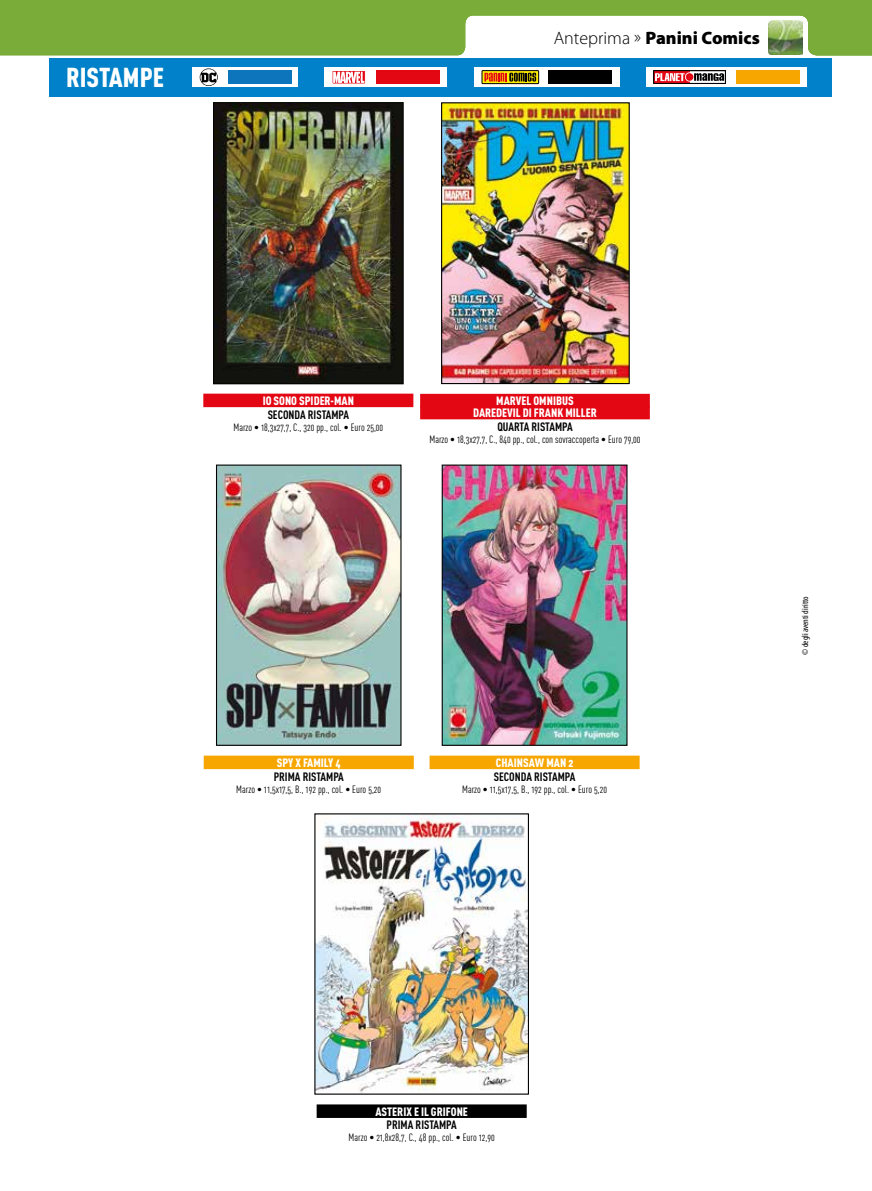
<style>
.page{position:relative;width:872px;height:1191px;background:#fff}
.page>*{position:absolute;margin:0;border:0;box-sizing:border-box;transform-origin:0 0}
.t1{font:27px "DIN Cond Black Alternate";color:#fff}
.t2{font:900 18px "Myriad Pro";color:#000}
.t3{font:12px/12px "DIN Cond Black Alternate";color:#fff;text-align:center}
.t4{font:12px "DIN Cond Bold Alternate";color:#000}
.t5{font:10.5px "DIN Cond Regular Alternate";color:#000}
.t6{font:condensed 9px "Myriad Pro";color:#000}
.s1{font-weight:300}
</style>
<div class="page">
<svg style="left:0;top:0;width:872px;height:56px;fill:#79ac38"></svg>
<div style="left:49px;top:58px;width:782px;height:39px;background:#0081c9"></div>
<div style="left:325px;top:67px;width:122px;height:20px;background:#fff"></div>
<svg style="left:332px;top:71px;width:33px;height:13px"></svg>
<svg style="left:333px;top:72px;width:31px;height:11px"></svg>
<div style="left:376px;top:70px;width:64px;height:14px;background:#e30613"></div>
<div style="left:474px;top:67px;width:145px;height:20px;background:#fff"></div>
<svg style="left:482px;top:71px;width:56px;height:13px"></svg>
<div style="left:482px;top:70px;width:57px;height:14px;border:1px solid #000"></div>
<svg style="left:484px;top:73px;width:52px;height:9px"></svg>
<div style="left:548px;top:70px;width:64px;height:14px;background:#000"></div>
<div style="left:646px;top:67px;width:161px;height:20px;background:#fff"></div>
<svg style="left:655px;top:72px;width:33px;height:10px"></svg>
<div style="left:653px;top:70px;width:72px;height:14px;border:1px solid #000"></div>
<div style="left:685px;top:72px;width:9px;height:10px;border:2px solid #fff;border-radius:50%"></div>
<div style="left:686px;top:73px;width:7px;height:8px;background:#e30613;border-radius:50%"></div>
<svg style="left:655px;top:73px;width:29px;height:8px"></svg>
<svg style="left:694px;top:73px;width:30px;height:8px"></svg>
<div style="left:735px;top:70px;width:64px;height:14px;background:#f7a600"></div>
<div style="left:193px;top:67px;width:105px;height:20px;background:#fff"></div>
<div style="left:228px;top:70px;width:64px;height:14px;background:#0c75bb"></div>
<svg style="left:200px;top:68px;width:18px;height:18px"></svg>
<img style="left:216px;top:464px;width:186px;height:282px">
<div style="left:204px;top:755px;width:210px;height:14px;background:#f7a600"></div>
<img style="left:441px;top:464px;width:187px;height:282px">
<div style="left:429px;top:755px;width:210px;height:14px;background:#f7a600"></div>
<img style="left:441px;top:102px;width:189px;height:283px">
<div style="left:420px;top:394px;width:230px;height:13px;background:#e30613"></div>
<div style="left:420px;top:406px;width:230px;height:13px;background:#e30613"></div>
<img style="left:213px;top:102px;width:191px;height:283px">
<div style="left:203px;top:394px;width:210px;height:13px;background:#e30613"></div>
<img style="left:314px;top:813px;width:215px;height:282px">
<div style="left:317px;top:1104px;width:210px;height:14px;background:#000"></div>
<h1 class="t1" style="left:66px;top:60px;width:99px">RISTAMPE</h1>
<h2 class="t2" style="left:554px;top:28px;width:208px"><span class="s1">Anteprima »</span> Panini Comics</h2>
<p class="t3" style="left:263px;top:394px;width:93px">IO SONO SPIDER-MAN</p>
<p class="t4" style="left:268px;top:407px;width:83px">SECONDA RISTAMPA</p>
<p class="t5" style="left:233px;top:421px;width:151px">Marzo • 18,3x27,7, C., 320 pp., col. • Euro 25,00</p>
<p class="t3" style="left:473px;top:395px;width:125px">MARVEL OMNIBUS<br>DAREDEVIL DI FRANK MILLER</p>
<p class="t4" style="left:497px;top:419px;width:77px">QUARTA RISTAMPA</p>
<p class="t5" style="left:429px;top:433px;width:212px">Marzo • 18,3x27,7, C., 840 pp., col., con sovraccoperta • Euro 79,00</p>
<p class="t3" style="left:277px;top:756px;width:65px">SPY X FAMILY 4</p>
<p class="t4" style="left:274px;top:769px;width:72px">PRIMA RISTAMPA</p>
<p class="t5" style="left:236px;top:783px;width:146px">Marzo • 11,5x17,5, B., 192 pp., col. • Euro 5,20</p>
<p class="t3" style="left:496px;top:756px;width:79px">CHAINSAW MAN 2</p>
<p class="t4" style="left:494px;top:769px;width:83px">SECONDA RISTAMPA</p>
<p class="t5" style="left:462px;top:783px;width:146px">Marzo • 11,5x17,5, B., 192 pp., col. • Euro 5,20</p>
<p class="t6" style="left:799px;top:655px;width:60px;rotate:-90deg">© degli aventi diritto</p>
<p class="t3" style="left:375px;top:1105px;width:94px">ASTERIX E IL GRIFONE</p>
<p class="t4" style="left:386px;top:1117px;width:72px">PRIMA RISTAMPA</p>
<p class="t5" style="left:349px;top:1131px;width:147px">Marzo • 21,8x28,7, C., 48 pp., col. • Euro 12,90</p>
</div>
